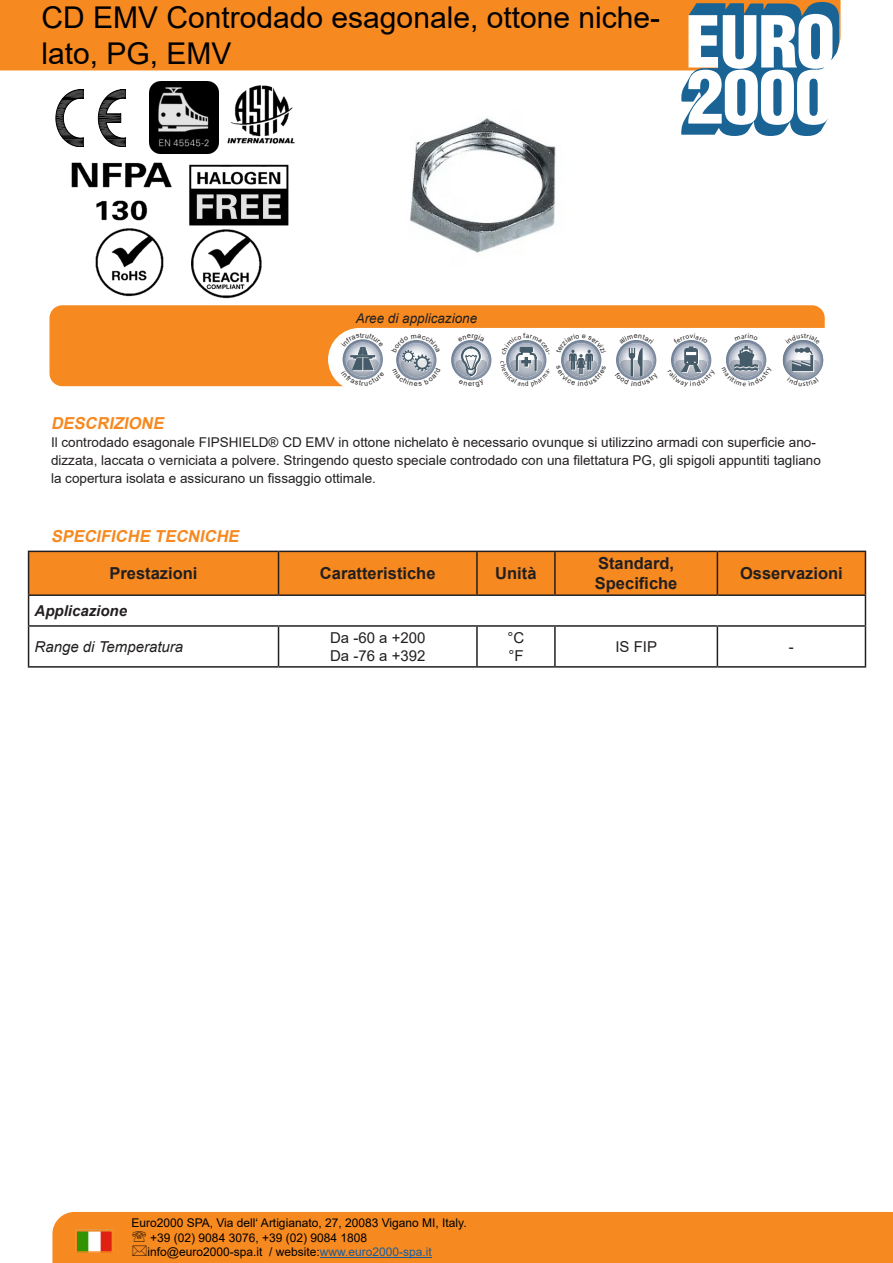
<style>
.page{position:relative;width:893px;height:1263px;background:#fff}
.page>*{position:absolute;margin:0;border:0;box-sizing:border-box;transform-origin:0 0}
.t1{font:30px/36px "Arial";color:#000}
.t2{font:700 16.5px "Arial";color:#231f20}
.t3{font:italic 700 16.5px "Arial";color:#f6891f}
.t4{font:15px "Arial";color:#231f20}
.t5{font:italic 15px "Arial";color:#231f20}
.t6{font:italic 700 15px "Arial";color:#231f20}
.t7{font:13.5px/18px "Arial";color:#231f20}
.t8{font:italic 13.5px "Arial";color:#231f20}
.t9{font:12px "Arial";color:#000}
.s1{color:#175d9e}
</style>
<div class="page">
<div style="left:49px;top:305px;width:776px;height:81px;background:#f6891f;border-radius:13px"></div>
<svg style="left:28px;top:551px;width:838px;height:74px"></svg>
<hr style="left:28px;top:625px;width:251px;height:2px;background:#231f20">
<hr style="left:28px;top:627px;width:1px;height:39px;background:#231f20">
<hr style="left:279px;top:625px;width:198px;height:2px;background:#231f20">
<hr style="left:278px;top:627px;width:1px;height:39px;background:#231f20">
<hr style="left:477px;top:625px;width:78px;height:2px;background:#231f20">
<hr style="left:476px;top:627px;width:2px;height:39px;background:#231f20">
<hr style="left:555px;top:625px;width:162px;height:2px;background:#231f20">
<hr style="left:554px;top:627px;width:2px;height:39px;background:#231f20">
<hr style="left:717px;top:625px;width:149px;height:2px;background:#231f20">
<hr style="left:717px;top:627px;width:1px;height:39px;background:#231f20">
<hr style="left:865px;top:627px;width:1px;height:39px;background:#231f20">
<hr style="left:28px;top:666px;width:251px;height:2px;background:#231f20">
<hr style="left:279px;top:666px;width:198px;height:2px;background:#231f20">
<hr style="left:477px;top:666px;width:78px;height:2px;background:#231f20">
<hr style="left:555px;top:666px;width:162px;height:2px;background:#231f20">
<hr style="left:717px;top:666px;width:149px;height:2px;background:#231f20">
<div style="left:0;top:0;width:841px;height:71px;background:#f6891f"></div>
<svg style="left:681px;top:2px;width:158px;height:134px"></svg>
<svg style="left:56px;top:90px;width:70px;height:57px"></svg>
<img style="left:71px;top:162px;width:101px;height:59px">
<img style="left:227px;top:85px;width:68px;height:59px">
<img style="left:95px;top:228px;width:69px;height:69px">
<img style="left:192px;top:229px;width:70px;height:70px">
<img style="left:149px;top:81px;width:70px;height:72px">
<img style="left:190px;top:164px;width:99px;height:62px">
<img style="left:410px;top:118px;width:146px;height:135px">
<div style="left:52px;top:1212px;width:841px;height:51px;background:#f6891f"></div>
<svg style="left:328px;top:328px;width:497px;height:59px;background:#d5d8db"></svg>
<p class="t1" style="left:41px;top:-1px;width:620px">CD EMV Controdado esagonale, ottone niche&shy;lato, PG, EMV</p>
<p class="t8" style="left:356px;top:309px;width:123px">Aree di applicazione</p>
<p class="t3" style="left:51px;top:412px;width:118px">DESCRIZIONE</p>
<p class="t7" style="left:51px;top:433px;width:771px">Il controdado esagonale FIPSHIELD® CD EMV in ottone nichelato è necessario ovunque si utilizzino armadi con superficie ano&shy;dizzata, laccata o verniciata a polvere. Stringendo questo speciale controdado con una filettatura PG, gli spigoli appuntiti tagliano la copertura isolata e assicurano un fissaggio ottimale.</p>
<p class="t3" style="left:51px;top:525px;width:194px">SPECIFICHE TECNICHE</p>
<p class="t2" style="left:110px;top:562px;width:90px">Prestazioni</p>
<p class="t2" style="left:320px;top:562px;width:117px">Caratteristiche</p>
<p class="t2" style="left:495px;top:562px;width:43px">Unità</p>
<p class="t6" style="left:35px;top:601px;width:94px">Applicazione</p>
<p class="t5" style="left:35px;top:637px;width:150px">Range di Temperatura</p>
<p class="t4" style="left:330px;top:627px;width:97px">Da -60 a +200</p>
<p class="t4" style="left:330px;top:645px;width:97px">Da -76 a +392</p>
<p class="t4" style="left:507px;top:627px;width:18px">°C</p>
<p class="t4" style="left:508px;top:645px;width:17px">°F</p>
<p class="t2" style="left:598px;top:552px;width:78px">Standard,</p>
<p class="t2" style="left:595px;top:572px;width:84px">Specifiche</p>
<p class="t2" style="left:740px;top:562px;width:104px">Osservazioni</p>
<p class="t4" style="left:615px;top:636px;width:43px">IS FIP</p>
<p class="t4" style="left:789px;top:636px;width:6px">-</p>
<p class="t9" style="left:131px;top:1215px;width:337px">Euro2000 SPA, Via dell‘ Artigianato, 27, 20083 Vigano MI, Italy.</p>
<p class="t9" style="left:150px;top:1229px;width:218px">+39 (02) 9084 3076, +39 (02) 9084 1808</p>
<p class="t9" style="left:148px;top:1244px;width:286px">info@euro2000-spa.it / website:<span class="s1">www.euro2000-spa.it</span></p>
</div>
